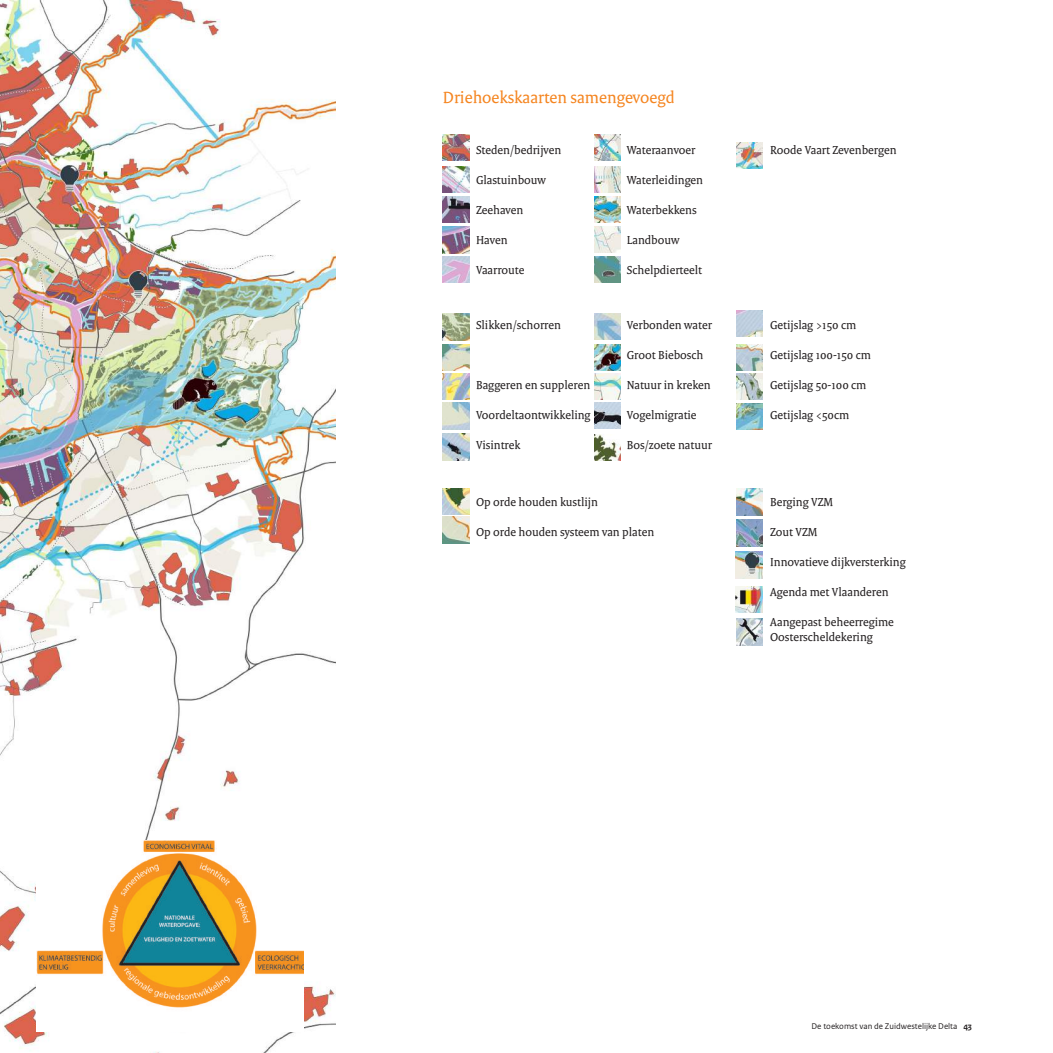
<style>
.page{position:relative;width:1053px;height:1053px;background:#fff}
.page>*{position:absolute;margin:0;border:0;box-sizing:border-box;transform-origin:0 0}
.t1{font:17.5px "Rijksoverheid Serif";color:#f58520}
.t2{font:12.5px/15px "Rijksoverheid Serif";color:#231f20}
.t3{font:8.75px "Rijksoverheid Sans Text";color:#231f20}
.s1{font-weight:700}
</style>
<div class="page">
<img style="left:0;top:0;width:335px;height:1052px">
<img style="left:37px;top:840px;width:266px;height:191px">
<img style="left:443px;top:196px;width:26px;height:27px">
<img style="left:443px;top:227px;width:26px;height:26px">
<img style="left:594px;top:227px;width:26px;height:26px">
<img style="left:594px;top:257px;width:26px;height:26px">
<img style="left:594px;top:197px;width:26px;height:26px">
<img style="left:594px;top:134px;width:26px;height:26px">
<img style="left:736px;top:142px;width:26px;height:26px">
<img style="left:594px;top:166px;width:26px;height:26px">
<img style="left:443px;top:256px;width:26px;height:27px">
<img style="left:443px;top:166px;width:26px;height:27px">
<img style="left:443px;top:134px;width:26px;height:27px">
<img style="left:443px;top:373px;width:26px;height:27px">
<img style="left:443px;top:403px;width:26px;height:26px">
<img style="left:594px;top:403px;width:26px;height:26px">
<img style="left:594px;top:434px;width:26px;height:26px">
<img style="left:594px;top:374px;width:26px;height:26px">
<img style="left:594px;top:344px;width:26px;height:26px">
<img style="left:736px;top:403px;width:26px;height:26px">
<img style="left:736px;top:373px;width:26px;height:26px">
<img style="left:736px;top:310px;width:26px;height:26px">
<img style="left:736px;top:344px;width:26px;height:26px">
<img style="left:443px;top:434px;width:26px;height:26px">
<img style="left:594px;top:314px;width:26px;height:26px">
<img style="left:443px;top:344px;width:26px;height:26px">
<img style="left:443px;top:314px;width:26px;height:26px">
<img style="left:736px;top:618px;width:26px;height:27px">
<img style="left:735px;top:586px;width:27px;height:26px">
<img style="left:735px;top:552px;width:27px;height:26px">
<img style="left:736px;top:489px;width:26px;height:26px">
<img style="left:736px;top:519px;width:26px;height:27px">
<img style="left:443px;top:516px;width:26px;height:27px">
<img style="left:443px;top:488px;width:26px;height:26px">
<h1 class="t1" style="left:443px;top:87px;width:233px">Driehoekskaarten samengevoegd</h1>
<p class="t2" style="left:476px;top:142px;width:87px">Steden/bedrijven</p>
<p class="t2" style="left:476px;top:172px;width:71px">Glastuinbouw</p>
<p class="t2" style="left:476px;top:202px;width:49px">Zeehaven</p>
<p class="t2" style="left:476px;top:232px;width:33px">Haven</p>
<p class="t2" style="left:476px;top:262px;width:50px">Vaarroute</p>
<p class="t2" style="left:476px;top:317px;width:86px">Slikken/schorren</p>
<p class="t2" style="left:476px;top:377px;width:116px">Baggeren en suppleren</p>
<p class="t2" style="left:476px;top:407px;width:116px">Voordeltaontwikkeling</p>
<p class="t2" style="left:476px;top:437px;width:46px">Visintrek</p>
<p class="t2" style="left:626px;top:142px;width:70px">Wateraanvoer</p>
<p class="t2" style="left:626px;top:172px;width:78px">Waterleidingen</p>
<p class="t2" style="left:626px;top:202px;width:71px">Waterbekkens</p>
<p class="t2" style="left:626px;top:232px;width:54px">Landbouw</p>
<p class="t2" style="left:626px;top:262px;width:77px">Schelpdierteelt</p>
<p class="t2" style="left:626px;top:317px;width:87px">Verbonden water</p>
<p class="t2" style="left:626px;top:347px;width:78px">Groot Biebosch</p>
<p class="t2" style="left:626px;top:377px;width:85px">Natuur in kreken</p>
<p class="t2" style="left:626px;top:407px;width:71px">Vogelmigratie</p>
<p class="t2" style="left:626px;top:437px;width:87px">Bos/zoete natuur</p>
<p class="t2" style="left:476px;top:494px;width:123px">Op orde houden kustlijn</p>
<p class="t2" style="left:476px;top:524px;width:180px">Op orde houden systeem van platen</p>
<p class="t2" style="left:770px;top:142px;width:128px">Roode Vaart Zevenbergen</p>
<p class="t2" style="left:770px;top:317px;width:88px">Getijslag &gt;150 cm</p>
<p class="t2" style="left:770px;top:347px;width:102px">Getijslag 100-150 cm</p>
<p class="t2" style="left:770px;top:377px;width:98px">Getijslag 50-100 cm</p>
<p class="t2" style="left:770px;top:407px;width:81px">Getijslag &lt;50cm</p>
<p class="t2" style="left:770px;top:494px;width:65px">Berging VZM</p>
<p class="t2" style="left:770px;top:524px;width:49px">Zout VZM</p>
<p class="t2" style="left:770px;top:554px;width:137px">Innovatieve dijkversterking</p>
<p class="t2" style="left:770px;top:584px;width:120px">Agenda met Vlaanderen</p>
<p class="t2" style="left:770px;top:614px;width:125px">Aangepast beheerregime<br>Oosterscheldekering</p>
<p class="t3" style="left:811px;top:1021px;width:162px">De toekomst van de Zuidwestelijke Delta <span class="s1">43</span></p>
</div>
